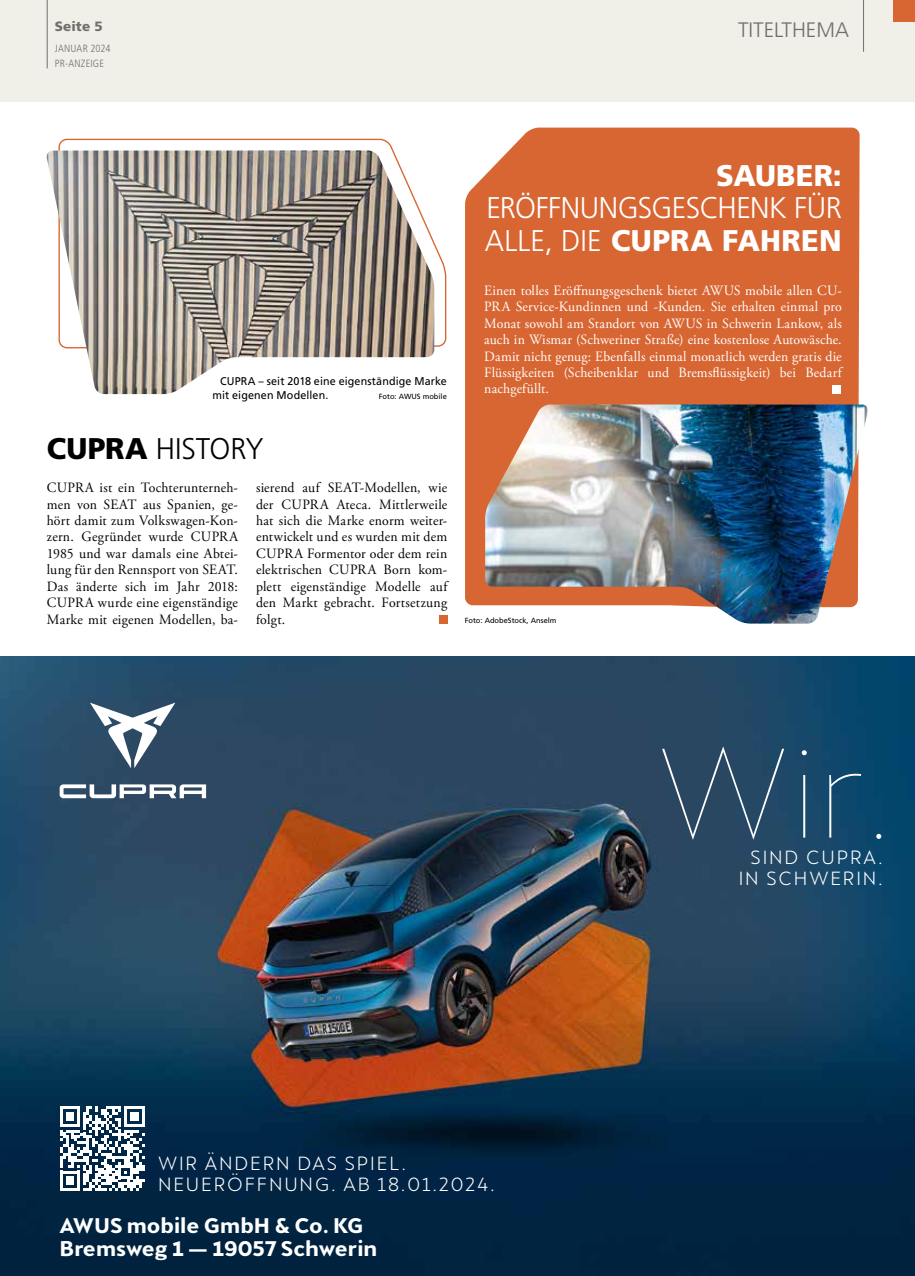
<style>
.page{position:relative;width:915px;height:1276px;background:#fff}
.page>*{position:absolute;margin:0;border:0;box-sizing:border-box;transform-origin:0 0}
.t1{font:200 125.1px "Cupra";color:#fff}
.t2{font:300 29.85px/32.8px "Frutiger LT Pro";letter-spacing:-.02em;color:#fff}
.t3{font:300 29.85px "Frutiger LT Pro";letter-spacing:-.01em;color:#000}
.t4{font:900 29.85px "Frutiger LT Pro";letter-spacing:.005em;color:#fff}
.t5{font:700 20.85px/23px "Cupra";color:#fff}
.t6{font:300 20.85px "Frutiger LT Pro";color:#6f6f6e}
.t7{font:18.75px/20.9px "Cupra";letter-spacing:.1em;color:#fff}
.t8{font:14.25px/16.5px "Adobe Garamond Pro";letter-spacing:.02em;color:#000;text-align:justify}
.t9{font:14.25px/16.5px "Adobe Garamond Pro";letter-spacing:.01em;color:#fff;text-align:justify}
.t10{font:900 13.5px "Frutiger LT Pro";letter-spacing:.005em;color:#6f6f6e}
.t11{font:11.25px/13.5px "Frutiger LT Pro";letter-spacing:.01em;color:#000;scale:.96 1}
.t12{font:300 condensed 10.5px/15px "Frutiger LT Pro";letter-spacing:.015em;color:#6f6f6e}
.t13{font:7.5px "Frutiger LT Pro";color:#000}
.s1{font-weight:900}
</style>
<div class="page">
<div style="left:0;top:0;width:914px;height:102px;background:#f0efe8"></div>
<hr style="left:47px;top:0;width:1px;height:68px;background:#6f6f6e">
<hr style="left:862px;top:0;width:1px;height:52px;background:#6f6f6e">
<div style="left:893px;top:0;width:21px;height:21px;background:#d76633"></div>
<img style="left:0;top:656px;width:914px;height:620px">
<svg style="left:90px;top:702px;width:85px;height:66px"></svg>
<svg style="left:60px;top:784px;width:146px;height:14px"></svg>
<svg style="left:60px;top:1106px;width:84px;height:85px"></svg>
<svg style="left:0;top:656px;width:7px;height:7px"></svg>
<div style="left:438px;top:615px;width:9px;height:8px;background:#d76633"></div>
<div style="left:465px;top:128px;width:394px;height:478px;background:#d76633"></div>
<img style="left:485px;top:404px;width:383px;height:219px">
<svg style="left:58px;top:138px;width:389px;height:211px"></svg>
<img style="left:46px;top:150px;width:388px;height:244px">
<div style="left:832px;top:385px;width:8px;height:8px;background:#fff"></div>
<p class="t10" style="left:55px;top:18px;width:49px">Seite 5</p>
<p class="t12" style="left:55px;top:41px;width:57px">JANUAR 2024<br>PR-ANZEIGE</p>
<h3 class="t6" style="left:737px;top:17px;width:112px">TITELTHEMA</h3>
<p class="t11" style="left:212px;top:375px;width:245px;text-indent:8px">CUPRA – seit 2018 eine eigenständige Marke mit eigenen Modellen.</p>
<p class="t13" style="left:379px;top:392px;width:69px">Foto: AWUS mobile</p>
<h2 class="t3" style="left:47px;top:431px;width:218px"><span class="s1">CUPRA</span> HISTORY</h2>
<p class="t8" style="left:47px;top:480px;width:193px">CUPRA ist ein Tochterunterneh&shy;men von SEAT aus Spanien, ge&shy;hört damit zum Volkswagen-Kon&shy;zern. Gegründet wurde CUPRA 1985 und war damals eine Abtei&shy;lung für den Rennsport von SEAT.<br>Das änderte sich im Jahr 2018:<br>CUPRA wurde eine eigenständige Marke mit eigenen Modellen, ba-</p>
<p class="t8" style="left:256px;top:480px;width:193px">sierend auf SEAT-Modellen, wie der CUPRA Ateca. Mittlerweile hat sich die Marke enorm weiter&shy;entwickelt und es wurden mit dem CUPRA Formentor oder dem rein elektrischen CUPRA Born kom&shy;plett eigenständige Modelle auf den Markt gebracht. Fortsetzung folgt.</p>
<h2 class="t4" style="left:716px;top:157px;width:127px">SAUBER:</h2>
<h2 class="t2" style="left:484px;top:192px;width:358px">ERÖFFNUNGSGESCHENK FÜR<br>ALLE, DIE <span class="s1">CUPRA FAHREN</span></h2>
<p class="t9" style="left:484px;top:282px;width:359px">Einen tolles Eröffnungsgeschenk bietet AWUS mobile allen CU-PRA Service-Kundinnen und -Kunden. Sie erhalten einmal pro Monat sowohl am Standort von AWUS in Schwerin Lankow, als auch in Wismar (Schweriner Straße) eine kostenlose Autowäsche.<br>Damit nicht genug: Ebenfalls einmal monatlich werden gratis die Flüssigkeiten (Scheibenklar und Bremsflüssigkeit) bei Bedarf nachgefüllt.</p>
<p class="t13" style="left:464px;top:616px;width:93px">Foto: AdobeStock, Anselm</p>
<h1 class="t1" style="left:656px;top:684px;width:236px">Wir.</h1>
<h3 class="t7" style="left:738px;top:865px;width:146px">IN SCHWERIN.</h3>
<h3 class="t7" style="left:750px;top:844px;width:134px">SIND CUPRA.</h3>
<h3 class="t7" style="left:158px;top:1150px;width:338px">WIR ÄNDERN DAS SPIEL.<br>NEUERÖFFNUNG. AB 18.01.2024.</h3>
<h3 class="t5" style="left:60px;top:1214px;width:319px">AWUS mobile GmbH &amp; Co. KG<br>Bremsweg 1 — 19057 Schwerin</h3>
</div>
